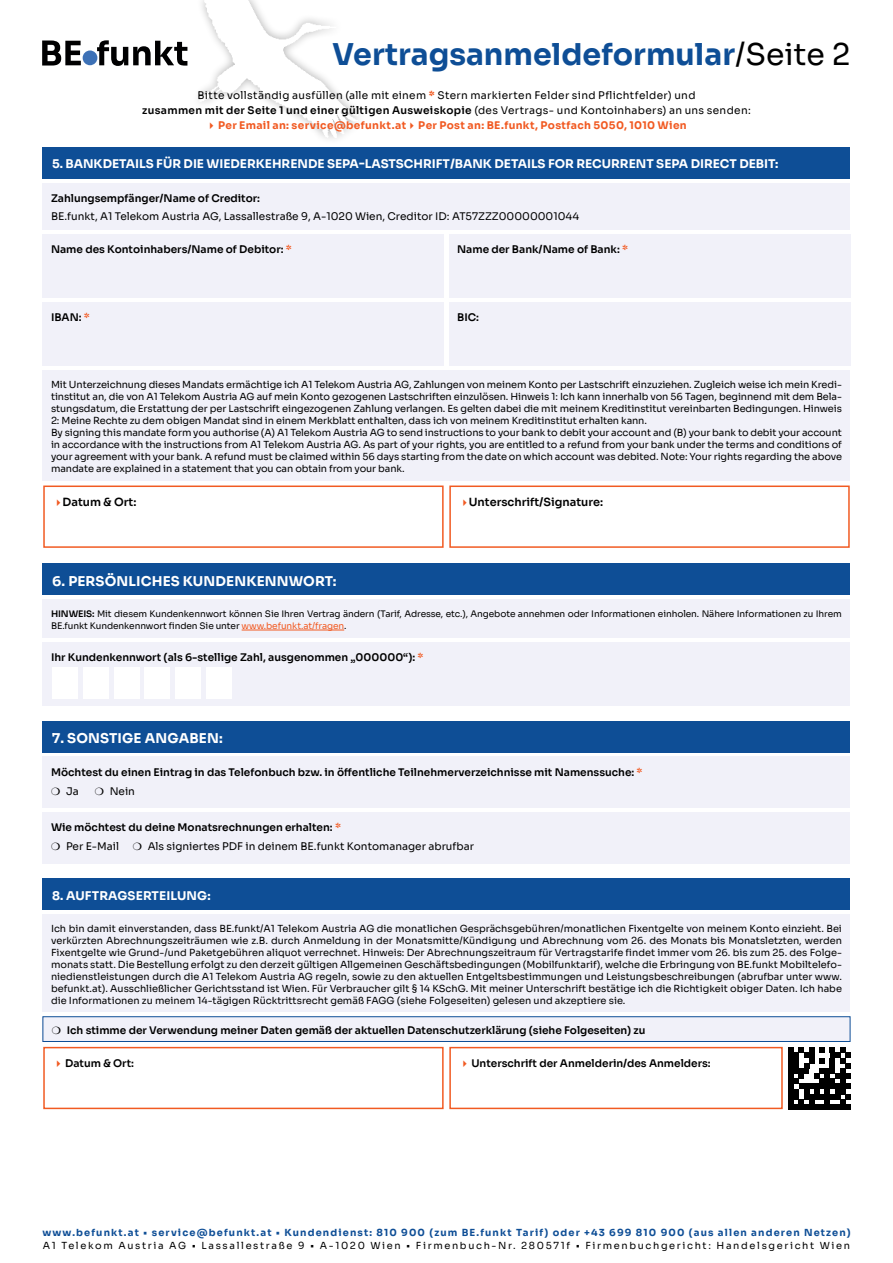
<style>
.page{position:relative;width:893px;height:1263px;background:#fff}
.page>*{position:absolute;margin:0;border:0;box-sizing:border-box;transform-origin:0 0}
.t1{font:700 30px "Sora";color:#0e4e96}
.Body_Text{font:700 13.5px "Sora";letter-spacing:.01em;color:#fff}
.Body_Text-2{font:700 12px "Sora";color:#fff}
.Body_Text-3{font:600 11.25px "Sora";color:#000}
.Body_Text-4{font:600 10.5px "Sora";color:#000}
.Body_Text-5{font:10.5px "Sora";color:#000}
.Body_Text-6{font:600 10.5px "Sora";letter-spacing:-.02em;color:#000}
.Body_Text-7{font:600 10.5px "Sora";letter-spacing:.03em;color:#000}
.Body_Text-8{font:10.5px "Sora";letter-spacing:.03em;color:#000}
.Body_Text-9{font:700 10.5px "Sora";letter-spacing:.03em;color:#f15a22}
.Body_Text-10{font:9.75px/12px "Sora";color:#000;text-align:justify}
.Body_Text-11{font:700 9.75px "Sora";letter-spacing:.115em;color:#0e4e96}
.Body_Text-12{font:9.75px "Sora";letter-spacing:.17em;color:#000}
.Body_Text-13{font:9px/12px "Sora";letter-spacing:-.01em;color:#000}
.s1{font-weight:400;color:#000}
.s2{font-weight:800;color:#f15a22}
.s3{font-weight:400}
.s4{color:#f15a22}
.s5{font-weight:600}
</style>
<div class="page">
<img style="left:187px;top:0;width:170px;height:137px">
<div style="left:43px;top:147px;width:807px;height:32px;background:#0e4e96"></div>
<div style="left:449px;top:302px;width:401px;height:64px;background:#f1f1f9"></div>
<div style="left:43px;top:302px;width:401px;height:64px;background:#f1f1f9"></div>
<div style="left:43px;top:234px;width:401px;height:64px;background:#f1f1f9"></div>
<div style="left:43px;top:370px;width:807px;height:110px;background:#f1f1f9"></div>
<div style="left:449px;top:234px;width:401px;height:64px;background:#f1f1f9"></div>
<div style="left:43px;top:183px;width:807px;height:47px;background:#f1f1f9"></div>
<div style="left:449px;top:485px;width:401px;height:63px;border:2px solid #f15a22"></div>
<div style="left:43px;top:485px;width:401px;height:63px;border:2px solid #f15a22"></div>
<div style="left:43px;top:721px;width:807px;height:32px;background:#0e4e96"></div>
<div style="left:43px;top:757px;width:807px;height:51px;background:#f1f1f9"></div>
<div style="left:43px;top:812px;width:807px;height:51px;background:#f1f1f9"></div>
<div style="left:43px;top:878px;width:807px;height:32px;background:#0e4e96"></div>
<div style="left:43px;top:914px;width:807px;height:98px;background:#f1f1f9"></div>
<div style="left:449px;top:1047px;width:334px;height:62px;border:2px solid #f15a22"></div>
<div style="left:43px;top:1047px;width:401px;height:62px;border:2px solid #f15a22"></div>
<div style="left:43px;top:1017px;width:807px;height:24px;background:#f1f1f9"></div>
<div style="left:43px;top:1016px;width:807px;height:26px;border:1px solid #0e4e96"></div>
<div style="left:43px;top:563px;width:807px;height:32px;background:#0e4e96"></div>
<div style="left:43px;top:600px;width:807px;height:38px;background:#f1f1f9"></div>
<hr style="left:242px;top:630px;width:102px;height:1px;background:#f15a22">
<div style="left:43px;top:642px;width:807px;height:64px;background:#f1f1f9"></div>
<div style="left:52px;top:666px;width:26px;height:32px;background:#fff"></div>
<div style="left:83px;top:666px;width:25px;height:32px;background:#fff"></div>
<div style="left:114px;top:666px;width:25px;height:32px;background:#fff"></div>
<div style="left:145px;top:666px;width:25px;height:32px;background:#fff"></div>
<div style="left:175px;top:666px;width:26px;height:32px;background:#fff"></div>
<div style="left:206px;top:666px;width:26px;height:32px;background:#fff"></div>
<div style="left:83px;top:50px;width:14px;height:15px;background:#3d71b6;border-radius:50%"></div>
<svg style="left:42px;top:41px;width:39px;height:25px"></svg>
<svg style="left:97px;top:40px;width:90px;height:26px"></svg>
<div style="left:788px;top:1104px;width:63px;height:6px;background:#000"></div>
<svg style="left:788px;top:1048px;width:63px;height:56px"></svg>
<p class="t1" style="left:332px;top:29px;width:520px">Vertragsanmeldeformular<span class="s1">/Seite 2</span></p>
<p class="Body_Text-8" style="left:197px;top:86px;width:500px">Bitte vollständig ausfüllen (alle mit einem <span class="s2">*</span> Stern markierten Felder sind Pflichtfelder) und</p>
<p class="Body_Text-7" style="left:142px;top:101px;width:610px">zusammen mit der Seite 1 und einer gültigen Ausweiskopie <span class="s3">(des Vertrags- und Kontoinhabers) an uns senden:</span></p>
<p class="Body_Text-9" style="left:206px;top:116px;width:482px">✔Per Email an: service@befunkt.at✔Per Post an: BE.funkt, Postfach 5050, 1010 Wien</p>
<p class="Body_Text-2" style="left:52px;top:154px;width:728px">5. BANKDETAILS FÜR DIE WIEDERKEHRENDE SEPA-LASTSCHRIFT/BANK DETAILS FOR RECURRENT SEPA DIRECT DEBIT:</p>
<p class="Body_Text-4" style="left:51px;top:189px;width:211px">Zahlungsempfänger/Name of Creditor:</p>
<p class="Body_Text-5" style="left:51px;top:207px;width:530px">BE.funkt, A1 Telekom Austria AG, Lassallestraße 9, A-1020 Wien, Creditor ID: AT57ZZZ00000001044</p>
<p class="Body_Text-6" style="left:51px;top:204px;width:713px">WICHTIGER HINWEIS: Sollte der Kontoinhaber NICHT der Vertragspartner sein, benötigen wir auch eine Ausweiskopie des Kontoinhabers!</p>
<p class="Body_Text-4" style="left:51px;top:240px;width:242px">Name des Kontoinhabers/Name of Debitor: <span class="s4">*</span></p>
<p class="Body_Text-4" style="left:457px;top:240px;width:173px">Name der Bank/Name of Bank: <span class="s4">*</span></p>
<p class="Body_Text-4" style="left:51px;top:308px;width:40px">IBAN: <span class="s4">*</span></p>
<p class="Body_Text-4" style="left:457px;top:308px;width:23px">BIC:</p>
<p class="Body_Text-10" style="left:51px;top:378px;width:792px">Mit Unterzeichnung dieses Mandats ermächtige ich A1 Telekom Austria AG, Zahlungen von meinem Konto per Lastschrift einzuziehen. Zugleich weise ich mein Kredi&shy;tinstitut an, die von A1 Telekom Austria AG auf mein Konto gezogenen Lastschriften einzulösen. Hinweis 1: Ich kann innerhalb von 56 Tagen, beginnend mit dem Bela&shy;stungsdatum, die Erstattung der per Lastschrift eingezogenen Zahlung verlangen. Es gelten dabei die mit meinem Kreditinstitut vereinbarten Bedingungen. Hinweis 2: Meine Rechte zu dem obigen Mandat sind in einem Merkblatt enthalten, dass ich von meinem Kreditinstitut erhalten kann.</p>
<p class="Body_Text-10" style="left:51px;top:426px;width:792px">By signing this mandate form you authorise (A) A1 Telekom Austria AG to send instructions to your bank to debit your account and (B) your bank to debit your account in accordance with the instructions from A1 Telekom Austria AG. As part of your rights, you are entitled to a refund from your bank under the terms and conditions of your agreement with your bank. A refund must be claimed within 56 days starting from the date on which account was debited. Note: Your rights regarding the above mandate are explained in a statement that you can obtain from your bank.</p>
<p class="Body_Text-3" style="left:53px;top:493px;width:85px"><span class="s4">✔</span>Datum &amp; Ort:</p>
<p class="Body_Text-3" style="left:459px;top:493px;width:145px"><span class="s4">✔</span>Unterschrift/Signature:</p>
<p class="Body_Text" style="left:52px;top:570px;width:286px">6. PERSÖNLICHES KUNDENKENNWORT:</p>
<p class="Body_Text-13" style="left:51px;top:607px;width:792px"><span class="s5">HINWEIS:</span> Mit diesem Kundenkennwort können Sie Ihren Vertrag ändern (Tarif, Adresse, etc.), Angebote annehmen oder Informationen einholen. Nähere Informationen zu Ihrem<br>BE.funkt Kundenkennwort finden Sie unter <span class="s4">www.befunkt.at/fragen</span>.</p>
<p class="Body_Text-4" style="left:51px;top:648px;width:374px">Ihr Kundenkennwort (als 6-stellige Zahl, ausgenommen „000000“): <span class="s4">*</span></p>
<p class="Body_Text" style="left:52px;top:727px;width:172px">7. SONSTIGE ANGABEN:</p>
<p class="Body_Text-4" style="left:51px;top:763px;width:593px">Möchtest du einen Eintrag in das Telefonbuch bzw. in öffentliche Teilnehmerverzeichnisse mit Namenssuche: <span class="s4">*</span></p>
<p class="Body_Text-5" style="left:51px;top:783px;width:29px">❍ Ja</p>
<p class="Body_Text-5" style="left:95px;top:783px;width:42px">❍ Nein</p>
<p class="Body_Text-4" style="left:51px;top:818px;width:291px">Wie möchtest du deine Monatsrechnungen erhalten: <span class="s4">*</span></p>
<p class="Body_Text-5" style="left:51px;top:838px;width:70px">❍ Per E-Mail</p>
<p class="Body_Text-5" style="left:133px;top:838px;width:343px">❍ Als signiertes PDF in deinem BE.funkt Kontomanager abrufbar</p>
<p class="Body_Text-2" style="left:52px;top:886px;width:160px">8. AUFTRAGSERTEILUNG:</p>
<p class="Body_Text-10" style="left:51px;top:921px;width:792px">Ich bin damit einverstanden, dass BE.funkt/A1 Telekom Austria AG die monatlichen Gesprächsgebühren/monatlichen Fixentgelte von meinem Konto einzieht. Bei verkürzten Abrechnungszeiträumen wie z.B. durch Anmeldung in der Monatsmitte/Kündigung und Abrechnung vom 26. des Monats bis Monatsletzten, werden Fixentgelte wie Grund-/und Paketgebühren aliquot verrechnet. Hinweis: Der Abrechnungszeitraum für Vertragstarife findet immer vom 26. bis zum 25. des Folge&shy;monats statt. Die Bestellung erfolgt zu den derzeit gültigen Allgemeinen Geschäftsbedingungen (Mobilfunktarif), welche die Erbringung von BE.funkt Mobiltelefo&shy;niedienstleistungen durch die A1 Telekom Austria AG regeln, sowie zu den aktuellen Entgeltsbestimmungen und Leistungsbeschreibungen (abrufbar unter www. befunkt.at). Ausschließlicher Gerichtsstand ist Wien. Für Verbraucher gilt § 14 KSchG. Mit meiner Unterschrift bestätige ich die Richtigkeit obiger Daten. Ich habe die Informationen zu meinem 14-tägigen Rücktrittsrecht gemäß FAGG (siehe Folgeseiten) gelesen und akzeptiere sie.</p>
<p class="Body_Text-4" style="left:52px;top:1021px;width:595px">❍ Ich stimme der Verwendung meiner Daten gemäß der aktuellen Datenschutzerklärung (siehe Folgeseiten) zu</p>
<p class="Body_Text-4" style="left:53px;top:1055px;width:82px"><span class="s4">✔</span>Datum &amp; Ort:</p>
<p class="Body_Text-4" style="left:459px;top:1055px;width:253px"><span class="s4">✔</span>Unterschrift der Anmelderin/des Anmelders:</p>
<p class="Body_Text-11" style="left:42px;top:1224px;width:810px">www.befunkt.at • service@befunkt.at • Kundendienst: 810 900 (zum BE.funkt Tarif) oder +43 699 810 900 (aus allen anderen Netzen)</p>
<p class="Body_Text-12" style="left:43px;top:1237px;width:809px">A1 Telekom Austria AG • Lassallestraße 9 • A-1020 Wien • Firmenbuch-Nr. 280571f • Firmenbuchgericht: Handelsgericht Wien</p>
</div>
